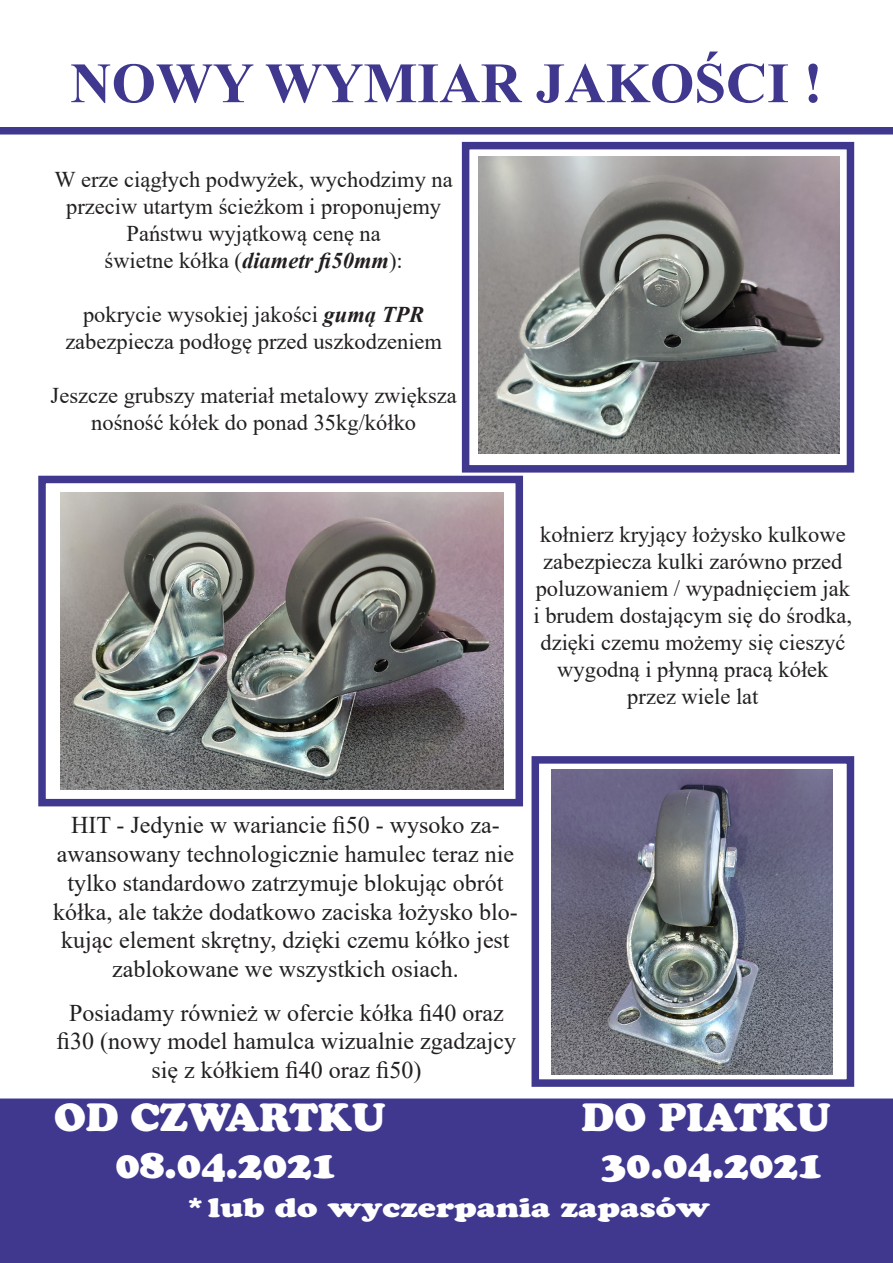
<style>
.page{position:relative;width:893px;height:1263px;background:#fff}
.page>*{position:absolute;margin:0;border:0;box-sizing:border-box;transform-origin:0 0}
.t1{font:700 57px "Times New Roman";color:#3f388e}
.t2{font:39px "Cooper Black Std";color:#fff}
.t3{font:27px "Cooper Black Std";color:#fff;scale:1.2 1}
.t4{font:24px/28.8px "Times New Roman";color:#231f20;text-align:center}
.t5{font:22.5px/27px "Times New Roman";color:#231f20;text-align:center}
.s1{font-weight:700;font-style:italic}
</style>
<div class="page">
<div style="left:0;top:1098px;width:893px;height:165px;background:#3f388e"></div>
<div style="left:0;top:127px;width:893px;height:7px;background:#3f388e"></div>
<img style="left:478px;top:156px;width:362px;height:298px">
<img style="left:61px;top:492px;width:442px;height:298px">
<div style="left:462px;top:142px;width:392px;height:331px;border:8px solid #3f388e"></div>
<div style="left:38px;top:476px;width:485px;height:330px;border:8px solid #3f388e"></div>
<img style="left:552px;top:769px;width:280px;height:306px">
<div style="left:531px;top:756px;width:323px;height:331px;border:8px solid #3f388e"></div>
<p class="t1" style="left:70px;top:42px;width:754px">NOWY WYMIAR JAKOŚCI !</p>
<p class="t5" style="left:55px;top:165px;width:400px">W erze ciągłych podwyżek, wychodzimy na przeciw utartym ścieżkom i proponujemy<br>Państwu wyjątkową cenę na</p>
<p class="t5" style="left:105px;top:246px;width:300px">świetne kółka (<span class="s1">diametr fi50mm</span>):</p>
<p class="t5" style="left:83px;top:300px;width:343px">pokrycie wysokiej jakości <span class="s1">gumą TPR</span></p>
<p class="t5" style="left:65px;top:327px;width:378px">zabezpiecza podłogę przed uszkodzeniem</p>
<p class="t5" style="left:51px;top:381px;width:408px">Jeszcze grubszy materiał metalowy zwiększa nośność kółek do ponad 35kg/kółko</p>
<p class="t5" style="left:533px;top:520px;width:320px">kołnierz kryjący łożysko kulkowe zabezpiecza kulki zarówno przed poluzowaniem / wypadnięciem jak i brudem dostającym się do środka, dzięki czemu możemy się cieszyć wygodną i płynną pracą kółek przez wiele lat</p>
<p class="t4" style="left:53px;top:810px;width:466px">HIT - Jedynie w wariancie fi50 - wysoko za&shy;awansowany technologicznie hamulec teraz nie tylko standardowo zatrzymuje blokując obrót kółka, ale także dodatkowo zaciska łożysko blo&shy;kując element skrętny, dzięki czemu kółko jest zablokowane we wszystkich osiach.</p>
<p class="t4" style="left:57px;top:997px;width:461px">Posiadamy również w ofercie kółka fi40 oraz fi30 (nowy model hamulca wizualnie zgadzajcy się z kółkiem fi40 oraz fi50)</p>
<p class="t2" style="left:54px;top:1094px;width:333px">OD CZWARTKU</p>
<p class="t2" style="left:115px;top:1141px;width:223px">08.04.2021</p>
<p class="t2" style="left:581px;top:1094px;width:251px">DO PIATKU</p>
<p class="t2" style="left:602px;top:1141px;width:223px">30.04.2021</p>
<p class="t3" style="left:183px;top:1191px;width:440px">*lub do wyczerpania zapasów</p>
</div>
